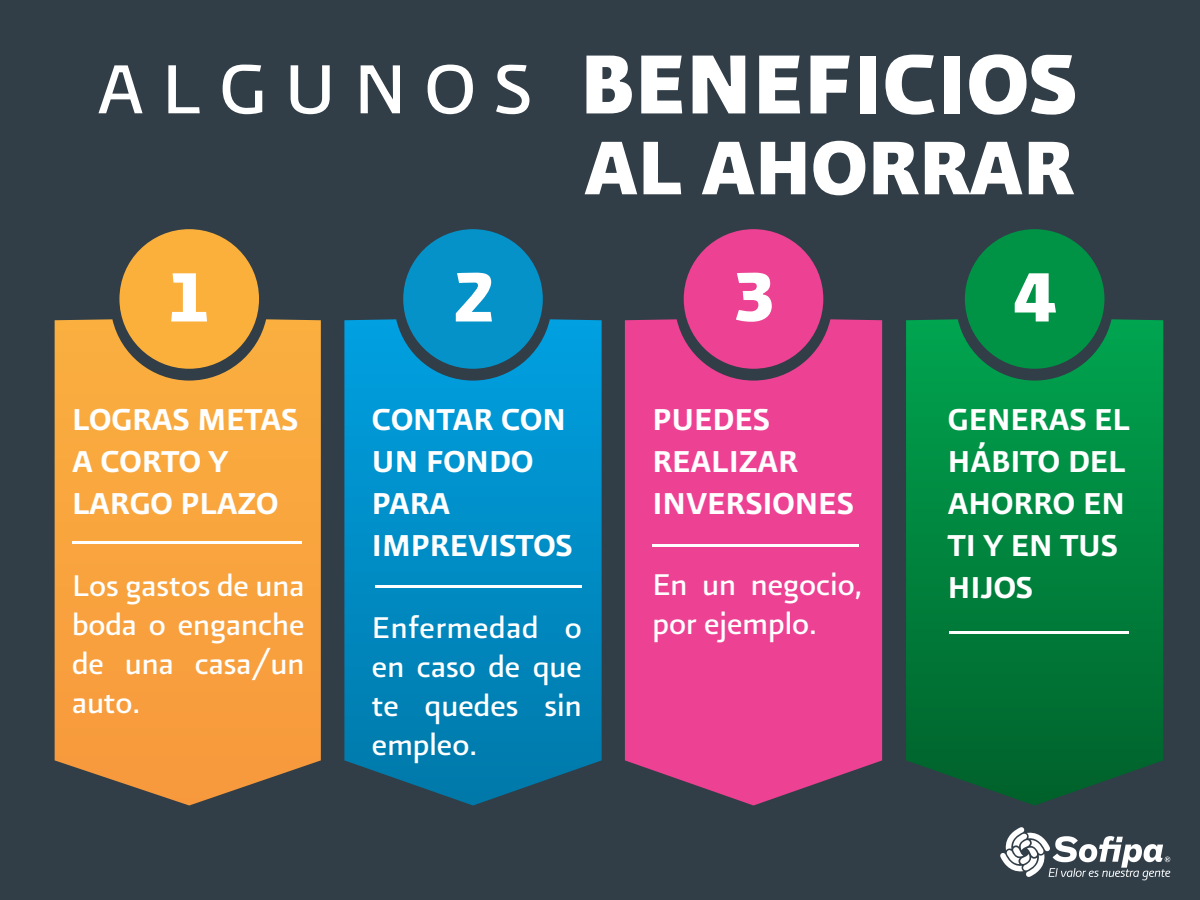
<style>
.page{position:relative;width:1200px;height:900px;background:#313e48}
.page>*{position:absolute;margin:0;border:0;box-sizing:border-box;transform-origin:0 0}
.t1{font:99.15px "Presidencia Fuerte";color:#fff}
.t2{font:89.85px "Presidencia Fuerte";color:#fff}
.t3{font:82.5px "Presidencia Fuerte";color:#fff}
.t4{font:36px/42px "Presidencia Firme";color:#fff}
.t5{font:36px/39px "Presidencia Base";color:#fff;text-align:justify}
.s1{font-family:"Presidencia Base";font-size:83.25px}
</style>
<div class="page">
<div style="left:119px;top:229px;width:140px;height:140px;background:#fbb03b;border-radius:50%"></div>
<svg style="left:55px;top:319px;width:266px;height:487px;background:#eb9d3e"></svg>
<div style="left:403px;top:229px;width:140px;height:140px;background:#0592c9;border-radius:50%"></div>
<svg style="left:344px;top:319px;width:258px;height:487px;background:#0386bc"></svg>
<div style="left:684px;top:229px;width:139px;height:140px;background:#ed4193;border-radius:50%"></div>
<div style="left:625px;top:319px;width:257px;height:486px;background:#ed4193"></div>
<div style="left:965px;top:229px;width:139px;height:140px;background:#009245;border-radius:50%"></div>
<svg style="left:906px;top:319px;width:257px;height:487px;background:#037e3e"></svg>
<svg style="left:1000px;top:827px;width:170px;height:53px"></svg>
<hr style="left:72px;top:542px;width:230px;height:2px;background:#fff">
<hr style="left:375px;top:585px;width:207px;height:3px;background:#fff">
<hr style="left:950px;top:632px;width:180px;height:2px;background:#fff">
<svg style="left:652px;top:544px;width:208px;height:4px"></svg>
<h1 class="t1" style="left:97px;top:29px;width:981px"><span class="s1">A L G U N O S</span> BENEFICIOS</h1>
<h2 class="t2" style="left:585px;top:118px;width:491px">AL AHORRAR</h2>
<h3 class="t3" style="left:166px;top:251px;width:47px">1</h3>
<h3 class="t3" style="left:451px;top:251px;width:47px">2</h3>
<h3 class="t3" style="left:731px;top:251px;width:47px">3</h3>
<h3 class="t3" style="left:1012px;top:251px;width:47px">4</h3>
<p class="t4" style="left:72px;top:397px;width:228px">LOGRAS METAS<br>A CORTO Y<br>LARGO PLAZO</p>
<p class="t5" style="left:72px;top:565px;width:234px">Los gastos de una boda o enganche de una casa/un auto.</p>
<p class="t4" style="left:372px;top:397px;width:202px">CONTAR CON<br>UN FONDO<br>PARA<br>IMPREVISTOS</p>
<p class="t5" style="left:372px;top:607px;width:211px">Enfermedad o en caso de que te quedes sin empleo.</p>
<p class="t4" style="left:652px;top:397px;width:203px">PUEDES<br>REALIZAR<br>INVERSIONES</p>
<p class="t5" style="left:652px;top:564px;width:211px">En un negocio, por ejemplo.</p>
<p class="t4" style="left:948px;top:397px;width:184px">GENERAS EL<br>HÁBITO DEL<br>AHORRO EN<br>TI Y EN TUS<br>HIJOS</p>
</div>
